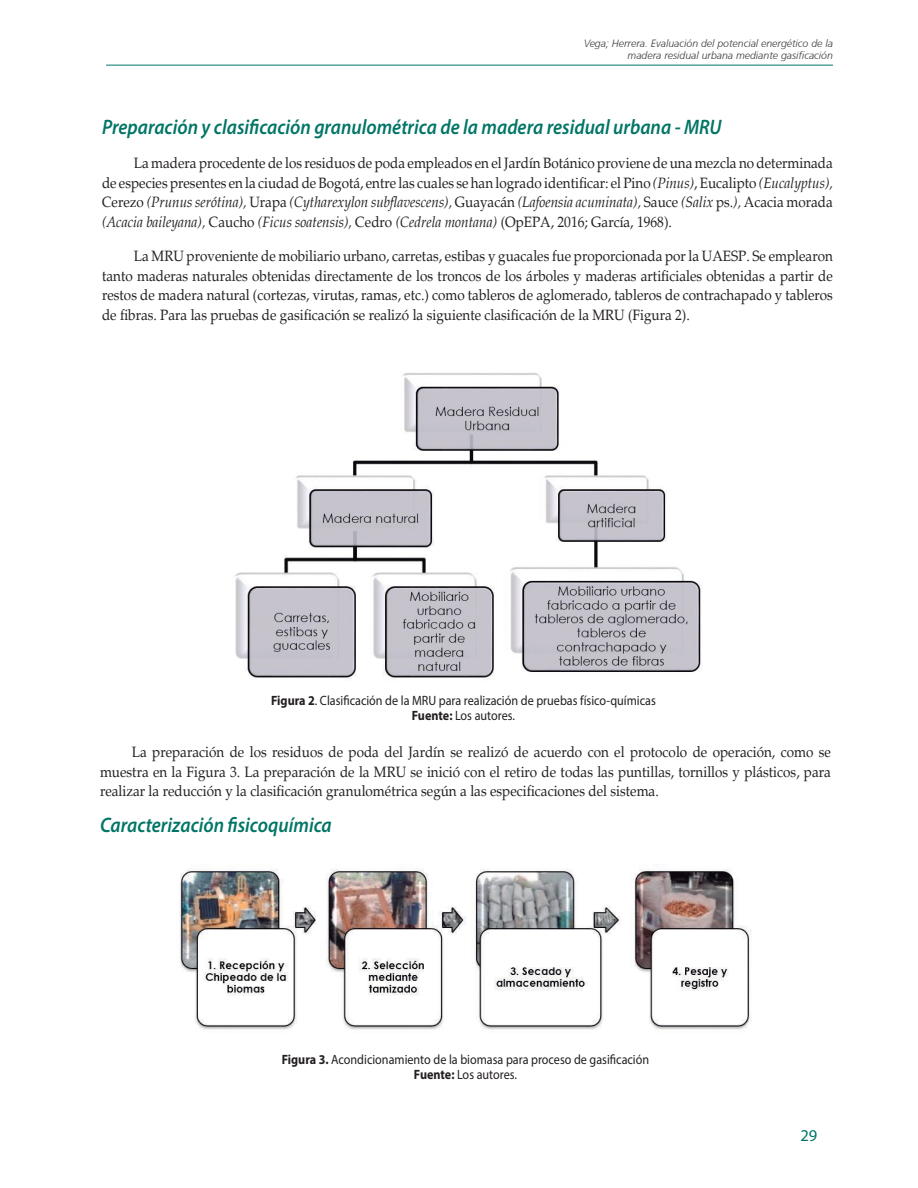
<style>
.page{position:relative;width:918px;height:1188px;background:#fff}
.page>*{position:absolute;margin:0;border:0;box-sizing:border-box;transform-origin:0 0}
.parrafos_con_sangria{font:italic 600 21px "Myriad Pro";color:#007566;scale:.9 1}
.t1{font:16.5px "Myriad Pro";color:#007566}
.parrafos_con_sangria-2{font:15px/19.5px "Palatino";color:#231f20;text-align:justify;scale:.9 1}
.parrafos_con_sangria-3{font:13.5px/15px "Myriad Pro";color:#231f20;text-align:center;scale:.9 1}
.t2{font:italic 300 10.5px/12px "Frutiger CE";color:#3e3e3f;text-align:right}
.s1{font-style:italic}
.s2{font-weight:700}
</style>
<div class="page">
<hr style="left:106px;top:65px;width:727px;height:1px;background:#007566">
<img style="left:235px;top:373px;width:467px;height:307px">
<img style="left:180px;top:865px;width:572px;height:165px">
<p class="t2" style="left:584px;top:37px;width:251px">Vega; Herrera. Evaluación del potencial energético de la madera residual urbana mediante gasificación</p>
<p class="parrafos_con_sangria" style="left:102px;top:114px;width:690px">Preparación y clasificación granulométrica de la madera residual urbana - MRU</p>
<p class="parrafos_con_sangria-2" style="left:102px;top:154px;width:814px;text-indent:32px">La madera procedente de los residuos de poda empleados en el Jardín Botánico proviene de una mezcla no determinada de especies presentes en la ciudad de Bogotá, entre las cuales se han logrado identificar: el Pino <span class="s1">(Pinus)</span>, Eucalipto <span class="s1">(Eucalyptus), </span>Cerezo <span class="s1">(Prunus serótina),</span> Urapa <span class="s1">(Cytharexylon subflavescens),</span> Guayacán <span class="s1">(Lafoensia acuminata),</span> Sauce <span class="s1">(Salix</span> ps.<span class="s1">),</span> Acacia morada <span class="s1">(Acacia baileyana),</span> Caucho <span class="s1">(Ficus soatensis),</span> Cedro <span class="s1">(Cedrela montana)</span> (OpEPA, 2016; García, 1968).</p>
<p class="parrafos_con_sangria-2" style="left:102px;top:247px;width:814px;text-indent:32px">La MRU proveniente de mobiliario urbano, carretas, estibas y guacales fue proporcionada por la UAESP. Se emplearon tanto maderas naturales obtenidas directamente de los troncos de los árboles y maderas artificiales obtenidas a partir de restos de madera natural (cortezas, virutas, ramas, etc.) como tableros de aglomerado, tableros de contrachapado y tableros de fibras. Para las pruebas de gasificación se realizó la siguiente clasificación de la MRU (Figura 2).</p>
<p class="parrafos_con_sangria-3" style="left:271px;top:693px;width:429px"><span class="s2">Figura 2</span>. Clasificación de la MRU para realización de pruebas físico-químicas<br><span class="s2">Fuente:</span> Los autores.</p>
<p class="parrafos_con_sangria-2" style="left:100px;top:743px;width:814px;text-indent:32px">La preparación de los residuos de poda del Jardín se realizó de acuerdo con el protocolo de operación, como se muestra en la Figura 3. La preparación de la MRU se inició con el retiro de todas las puntillas, tornillos y plásticos, para realizar la reducción y la clasificación granulométrica según a las especificaciones del sistema.</p>
<p class="parrafos_con_sangria" style="left:100px;top:812px;width:259px">Caracterización fisicoquímica</p>
<p class="parrafos_con_sangria-3" style="left:282px;top:1051px;width:410px"><span class="s2">Figura 3.</span> Acondicionamiento de la biomasa para proceso de gasificación<br><span class="s2">Fuente:</span> Los autores.</p>
<p class="t1" style="left:800px;top:1125px;width:18px">29</p>
</div>
